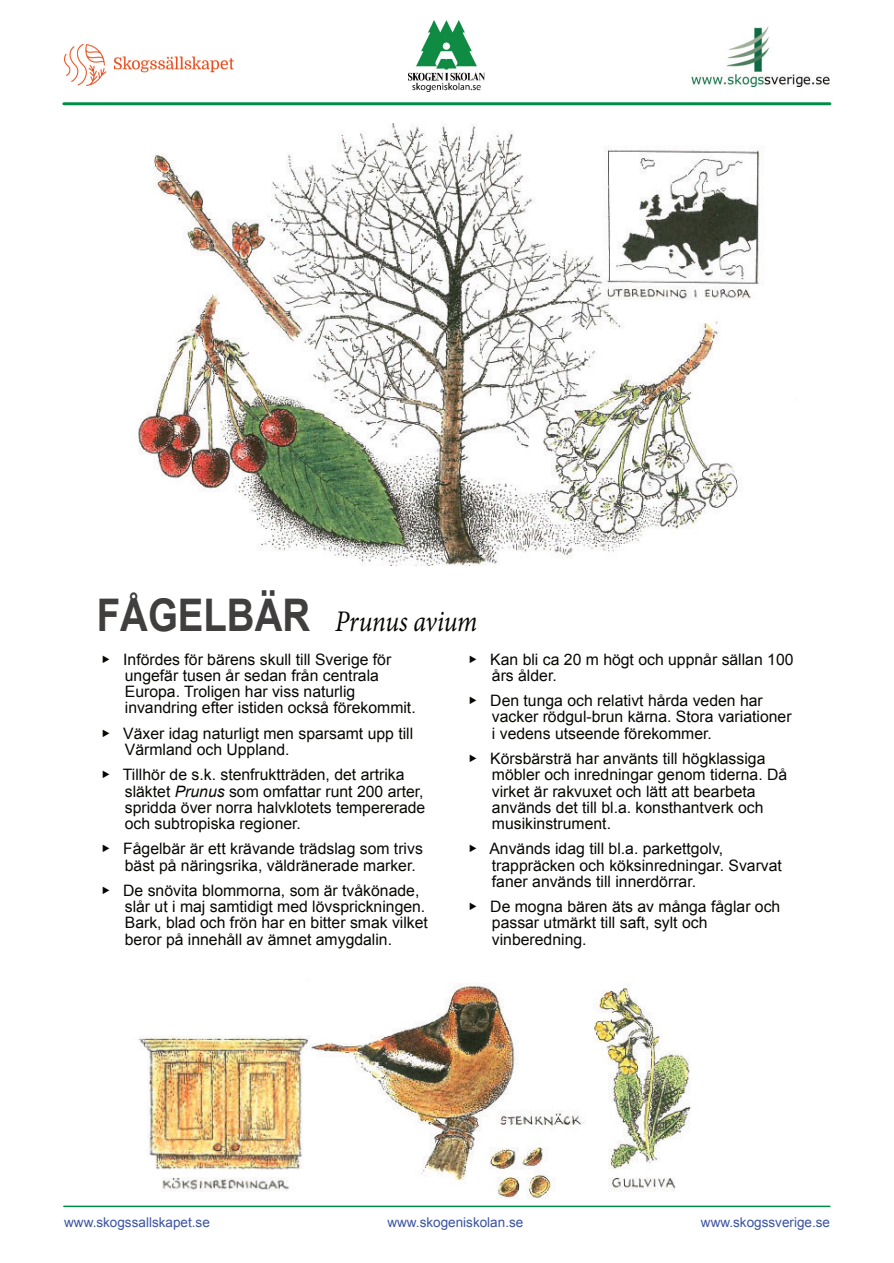
<style>
.page{position:relative;width:894px;height:1263px;background:#fff}
.page>*{position:absolute;margin:0;border:0;box-sizing:border-box;transform-origin:0 0}
.t1{font:700 45px "Arial";color:#413f3e;scale:.85 1}
.t2{font:italic 30px "Minion Pro";letter-spacing:-.015em;color:#080704;scale:.85 1}
.t3{font:15.75px/16.2px "Arial";color:#080704}
.t4{font:13.5px "Arial";color:#3a53a3}
.s1{font-family:"MS UI Gothic"}
.s2{font-style:italic}
</style>
<div class="page">
<img style="left:133px;top:983px;width:663px;height:225px">
<img style="left:138px;top:124px;width:623px;height:441px">
<hr style="left:64px;top:102px;width:765px;height:3px;background:#008e45">
<hr style="left:64px;top:1206px;width:765px;height:1px;background:#008e45">
<img style="left:65px;top:45px;width:168px;height:41px">
<img style="left:409px;top:21px;width:75px;height:70px">
<img style="left:691px;top:27px;width:137px;height:60px">
<h1 class="t1" style="left:97px;top:599px;width:252px">FÅGELBÄR</h1>
<h2 class="t2" style="left:335px;top:610px;width:169px">Prunus avium</h2>
<p class="t3" style="left:125px;top:652px;width:292px;text-indent:-23px"><span class="s1">▶</span> Infördes för bärens skull till Sverige för ungefär tusen år sedan från centrala Europa. Troligen har viss naturlig invandring efter istiden också förekommit.</p>
<p class="t3" style="left:125px;top:726px;width:290px;text-indent:-23px"><span class="s1">▶</span> Växer idag naturligt men sparsamt upp till<br>Värmland och Uppland.</p>
<p class="t3" style="left:125px;top:768px;width:302px;text-indent:-23px"><span class="s1">▶</span> Tillhör de s.k. stenfruktträden, det artrika släktet <span class="s2">Prunus</span> som omfattar runt 200 arter, spridda över norra halvklotets tempererade och subtropiska regioner.</p>
<p class="t3" style="left:125px;top:842px;width:299px;text-indent:-23px"><span class="s1">▶</span> Fågelbär är ett krävande trädslag som trivs bäst på näringsrika, väldränerade marker.</p>
<p class="t3" style="left:125px;top:884px;width:304px;text-indent:-23px"><span class="s1">▶</span> De snövita blommorna, som är tvåkönade, slår ut i maj samtidigt med lövsprickningen.<br>Bark, blad och frön har en bitter smak vilket beror på innehåll av ämnet amygdalin.</p>
<p class="t3" style="left:491px;top:652px;width:303px;text-indent:-23px"><span class="s1">▶</span> Kan bli ca 20 m högt och uppnår sällan 100 års ålder.</p>
<p class="t3" style="left:491px;top:694px;width:301px;text-indent:-23px"><span class="s1">▶</span> Den tunga och relativt hårda veden har vacker rödgul-brun kärna. Stora variationer i vedens utseende förekommer.</p>
<p class="t3" style="left:491px;top:752px;width:297px;text-indent:-23px"><span class="s1">▶</span> Körsbärsträ har använts till högklassiga möbler och inredningar genom tiderna. Då virket är rakvuxet och lätt att bearbeta används det till bl.a. konsthantverk och musikinstrument.</p>
<p class="t3" style="left:491px;top:842px;width:291px;text-indent:-23px"><span class="s1">▶</span> Används idag till bl.a. parkettgolv, trappräcken och köksinredningar. Svarvat faner används till innerdörrar.</p>
<p class="t3" style="left:491px;top:900px;width:290px;text-indent:-23px"><span class="s1">▶</span> De mogna bären äts av många fåglar och passar utmärkt till saft, sylt och vinberedning.</p>
<p class="t4" style="left:64px;top:1217px;width:147px">www.skogssallskapet.se</p>
<p class="t4" style="left:387px;top:1217px;width:137px">www.skogeniskolan.se</p>
<p class="t4" style="left:700px;top:1217px;width:131px">www.skogssverige.se</p>
</div>
